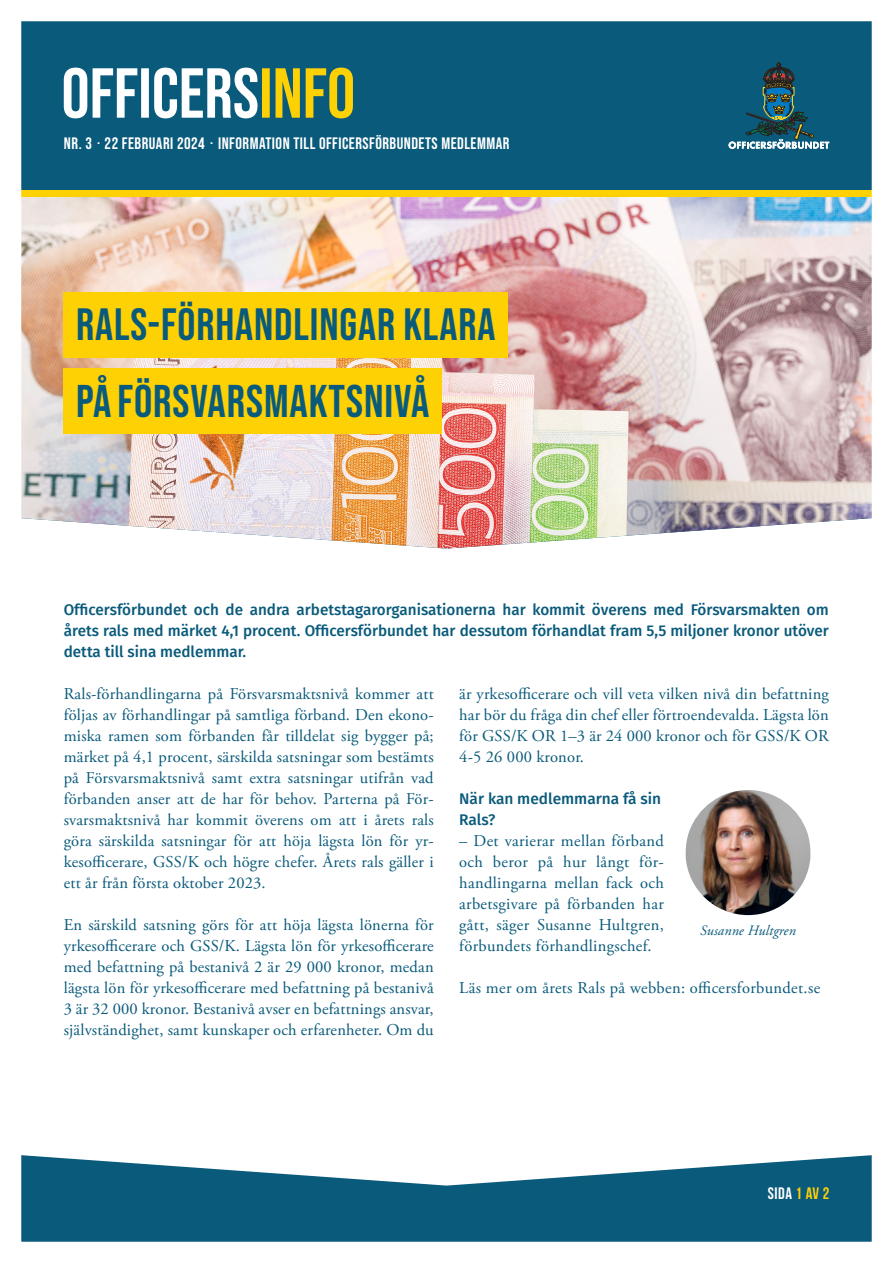
<style>
.page{position:relative;width:893px;height:1263px;background:#fff}
.page>*{position:absolute;margin:0;border:0;box-sizing:border-box;transform-origin:0 0}
.Rubrik_1{font:45.6px "Bebas Neue";letter-spacing:.02em;color:#095a7b}
.Rubrik_1-2{font:45px "Bebas Neue";letter-spacing:.02em;color:#095a7b}
.Brödtext___2-spalt{font:16.5px/21px "Adobe Garamond Pro";letter-spacing:.01em;color:#095a7b;text-align:justify}
.t1{font:16.5px "Bebas Neue";letter-spacing:.03em;color:#fff}
.Ingress{font:500 15.45px/21px "Fira Sans";color:#095a7b;text-align:justify}
.Rubrik_3{font:500 15.45px/21px "Fira Sans";color:#095a7b}
.t2{font:italic 14.25px "Adobe Garamond Pro";letter-spacing:.01em;color:#095a7b}
.s1{font-weight:700;color:#fed105}
</style>
<div class="page">
<img style="left:22px;top:197px;width:849px;height:352px">
<img style="left:686px;top:790px;width:124px;height:125px">
<div style="left:64px;top:292px;width:444px;height:65px;background:#fed105"></div>
<div style="left:64px;top:368px;width:378px;height:66px;background:#fed105"></div>
<div style="left:0;top:0;width:893px;height:190px;background:#095a7b"></div>
<svg style="left:64px;top:68px;width:289px;height:50px"></svg>
<div style="left:0;top:190px;width:893px;height:7px;background:#fed105"></div>
<svg style="left:728px;top:63px;width:101px;height:86px"></svg>
<svg style="left:22px;top:1155px;width:849px;height:86px;fill:#095a7b"></svg>
<div style="left:0;top:0;width:893px;height:1263px;border:21px solid #fff"></div>
<p class="t1" style="left:64px;top:134px;width:447px">NR. 3 . 22 FEBRUARI 2024 . INFORMATION TILL OFFICERSFÖRBUNDETS MEDLEMMAR</p>
<p class="Rubrik_1-2" style="left:76px;top:299px;width:421px">RALS-FÖRHANDLINGAR KLARA</p>
<p class="Rubrik_1" style="left:76px;top:375px;width:355px">PÅ FÖRSVARSMAKTSNIVÅ</p>
<p class="Ingress" style="left:64px;top:599px;width:767px">Officersförbundet och de andra arbetstagarorganisationerna har kommit överens med Försvarsmakten om årets rals med märket 4,1 procent. Officersförbundet har dessutom förhandlat fram 5,5 miljoner kronor utöver detta till sina medlemmar.</p>
<p class="Brödtext___2-spalt" style="left:64px;top:684px;width:371px">Rals-förhandlingarna på Försvarsmaktsnivå kommer att följas av förhandlingar på samtliga förband. Den ekono&shy;miska ramen som förbanden får tilldelat sig bygger på; märket på 4,1 procent, särskilda satsningar som bestämts på Försvarsmaktsnivå samt extra satsningar utifrån vad förbanden anser att de har för behov. Parterna på För&shy;svarsmaktsnivå har kommit överens om att i årets rals göra särskilda satsningar för att höja lägsta lön för yr&shy;kesofficerare, GSS/K och högre chefer. Årets rals gäller i ett år från första oktober 2023.</p>
<p class="Brödtext___2-spalt" style="left:64px;top:915px;width:371px">En särskild satsning görs för att höja lägsta lönerna för yrkesofficerare och GSS/K. Lägsta lön för yrkesofficerare med befattning på bestanivå 2 är 29 000 kronor, medan lägsta lön för yrkesofficerare med befattning på bestanivå 3 är 32 000 kronor. Bestanivå avser en befattnings ansvar, självständighet, samt kunskaper och erfarenheter. Om du</p>
<p class="Brödtext___2-spalt" style="left:459px;top:684px;width:371px">är yrkesofficerare och vill veta vilken nivå din befattning har bör du fråga din chef eller förtroendevalda. Lägsta lön för GSS/K OR 1–3 är 24 000 kronor och för GSS/K OR 4-5 26 000 kronor.</p>
<p class="Rubrik_3" style="left:459px;top:788px;width:203px">När kan medlemmarna få sin<br>Rals?</p>
<p class="Brödtext___2-spalt" style="left:459px;top:831px;width:206px">– Det varierar mellan förband och beror på hur långt för&shy;handlingarna mellan fack och arbetsgivare på förbanden har gått, säger Susanne Hultgren, förbundets förhandlingschef.</p>
<p class="Brödtext___2-spalt" style="left:459px;top:978px;width:362px">Läs mer om årets Rals på webben: officersforbundet.se</p>
<p class="t2" style="left:700px;top:921px;width:97px">Susanne Hultgren</p>
<p class="t1" style="left:768px;top:1184px;width:63px">SIDA <span class="s1">1 av 2</span></p>
</div>
